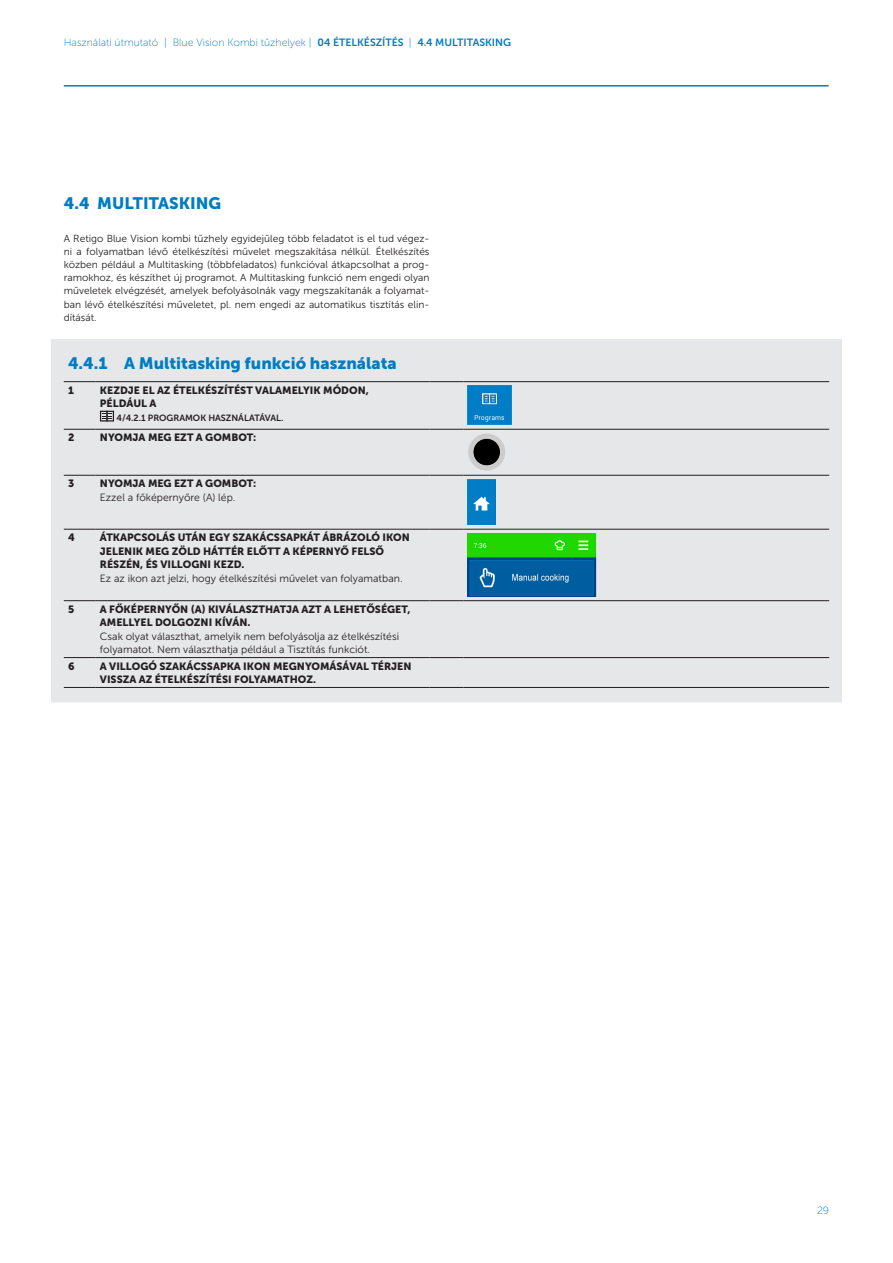
<style>
.page{position:relative;width:893px;height:1263px;background:#fff}
.page>*{position:absolute;margin:0;border:0;box-sizing:border-box;transform-origin:0 0}
.t1{font:16.5px "Museo Sans 900";color:#007cc2}
.Text-Tabulka{font:10.5px/13.5px "Museo Sans 900";color:#231f20}
.Text-Tabulka-2{font:10.5px/13.5px "Museo Sans 300";color:#231f20}
.Zahlavi_zapati{font:10.5px "Museo Sans 100";color:#007cc2}
.Text{font:10.2px/13.2px "Museo Sans 300";color:#231f20;text-align:justify}
.Text-Tabulka-3{font:9px "Museo Sans 700";color:#231f20}
.s1{font-family:"Museo Sans 700"}
</style>
<div class="page">
<hr style="left:64px;top:85px;width:765px;height:2px;background:#007cc2">
<div style="left:47px;top:335px;width:799px;height:372px;background:#e6e7e9;border:4px solid #fff"></div>
<hr style="left:64px;top:657px;width:32px;height:1px;background:#231f20">
<hr style="left:64px;top:381px;width:32px;height:1px;background:#231f20">
<hr style="left:96px;top:381px;width:333px;height:1px;background:#231f20">
<hr style="left:429px;top:381px;width:34px;height:1px;background:#231f20">
<hr style="left:463px;top:381px;width:366px;height:1px;background:#231f20">
<hr style="left:64px;top:529px;width:32px;height:1px;background:#231f20">
<hr style="left:96px;top:529px;width:333px;height:1px;background:#231f20">
<hr style="left:429px;top:529px;width:34px;height:1px;background:#231f20">
<hr style="left:463px;top:529px;width:366px;height:1px;background:#231f20">
<hr style="left:64px;top:600px;width:32px;height:1px;background:#231f20">
<hr style="left:96px;top:600px;width:333px;height:1px;background:#231f20">
<hr style="left:429px;top:600px;width:34px;height:1px;background:#231f20">
<hr style="left:463px;top:600px;width:366px;height:1px;background:#231f20">
<hr style="left:96px;top:657px;width:333px;height:1px;background:#231f20">
<hr style="left:429px;top:657px;width:34px;height:1px;background:#231f20">
<hr style="left:463px;top:657px;width:366px;height:1px;background:#231f20">
<hr style="left:64px;top:687px;width:32px;height:1px;background:#231f20">
<hr style="left:96px;top:687px;width:333px;height:1px;background:#231f20">
<hr style="left:429px;top:687px;width:34px;height:1px;background:#231f20">
<hr style="left:463px;top:687px;width:366px;height:1px;background:#231f20">
<hr style="left:64px;top:429px;width:32px;height:1px;background:#231f20">
<hr style="left:96px;top:429px;width:333px;height:1px;background:#231f20">
<hr style="left:429px;top:429px;width:34px;height:1px;background:#231f20">
<hr style="left:463px;top:429px;width:366px;height:1px;background:#231f20">
<hr style="left:64px;top:475px;width:32px;height:1px;background:#231f20">
<hr style="left:96px;top:475px;width:333px;height:1px;background:#231f20">
<hr style="left:429px;top:475px;width:34px;height:1px;background:#231f20">
<hr style="left:463px;top:475px;width:366px;height:1px;background:#231f20">
<svg style="left:100px;top:411px;width:14px;height:10px"></svg>
<img style="left:468px;top:386px;width:44px;height:39px">
<svg style="left:468px;top:434px;width:37px;height:36px"></svg>
<img style="left:468px;top:479px;width:27px;height:46px">
<img style="left:468px;top:533px;width:128px;height:63px">
<p class="Zahlavi_zapati" style="left:64px;top:37px;width:449px">Használati útmutató | Blue Vision Kombi tűzhelyek | <span class="s1">04 ÉTELKÉSZÍTÉS</span> | <span class="s1">4.4 MULTITASKING</span></p>
<h3 class="t1" style="left:64px;top:194px;width:159px">4.4 MULTITASKING</h3>
<p class="Text" style="left:64px;top:232px;width:367px">A Retigo Blue Vision kombi tűzhely egyidejűleg több feladatot is el tud végez&shy;ni a folyamatban lévő ételkészítési művelet megszakítása nélkül. Ételkészítés közben például a Multitasking (többfeladatos) funkcióval átkapcsolhat a prog&shy;ramokhoz, és készíthet új programot. A Multitasking funkció nem engedi olyan műveletek elvégzését, amelyek befolyásolnák vagy megszakítanák a folyamat&shy;ban lévő ételkészítési műveletet, pl. nem engedi az automatikus tisztítás elin&shy;dítását.</p>
<h4 class="t1" style="left:68px;top:353px;width:330px">4.4.1 A Multitasking funkció használata</h4>
<p class="Text-Tabulka" style="left:68px;top:383px;width:7px">1</p>
<p class="Text-Tabulka" style="left:100px;top:383px;width:270px">KEZDJE EL AZ ÉTELKÉSZÍTÉST VALAMELYIK MÓDON,<br>PÉLDÁUL A</p>
<p class="Text-Tabulka-3" style="left:116px;top:413px;width:168px">4/4.2.1 PROGRAMOK HASZNÁLATÁVAL.</p>
<p class="Text-Tabulka" style="left:68px;top:431px;width:8px">2</p>
<p class="Text-Tabulka" style="left:100px;top:431px;width:158px">NYOMJA MEG EZT A GOMBOT:</p>
<p class="Text-Tabulka" style="left:68px;top:477px;width:8px">3</p>
<p class="Text-Tabulka" style="left:100px;top:477px;width:158px">NYOMJA MEG EZT A GOMBOT:</p>
<p class="Text-Tabulka-2" style="left:100px;top:491px;width:137px">Ezzel a főképernyőre (A) lép.</p>
<p class="Text-Tabulka" style="left:68px;top:531px;width:8px">4</p>
<p class="Text-Tabulka" style="left:100px;top:531px;width:312px">ÁTKAPCSOLÁS UTÁN EGY SZAKÁCSSAPKÁT ÁBRÁZOLÓ IKON<br>JELENIK MEG ZÖLD HÁTTÉR ELŐTT A KÉPERNYŐ FELSŐ<br>RÉSZÉN, ÉS VILLOGNI KEZD.</p>
<p class="Text-Tabulka-2" style="left:100px;top:571px;width:304px">Ez az ikon azt jelzi, hogy ételkészítési művelet van folyamatban.</p>
<p class="Text-Tabulka" style="left:68px;top:602px;width:8px">5</p>
<p class="Text-Tabulka" style="left:100px;top:602px;width:312px">A FŐKÉPERNYŐN (A) KIVÁLASZTHATJA AZT A LEHETŐSÉGET,<br>AMELLYEL DOLGOZNI KÍVÁN.</p>
<p class="Text-Tabulka-2" style="left:100px;top:629px;width:301px">Csak olyat választhat, amelyik nem befolyásolja az ételkészítési folyamatot. Nem választhatja például a Tisztítás funkciót.</p>
<p class="Text-Tabulka" style="left:68px;top:659px;width:8px">6</p>
<p class="Text-Tabulka" style="left:100px;top:659px;width:313px">A VILLOGÓ SZAKÁCSSAPKA IKON MEGNYOMÁSÁVAL TÉRJEN<br>VISSZA AZ ÉTELKÉSZÍTÉSI FOLYAMATHOZ.</p>
<p class="Zahlavi_zapati" style="left:817px;top:1204px;width:14px">29</p>
</div>
